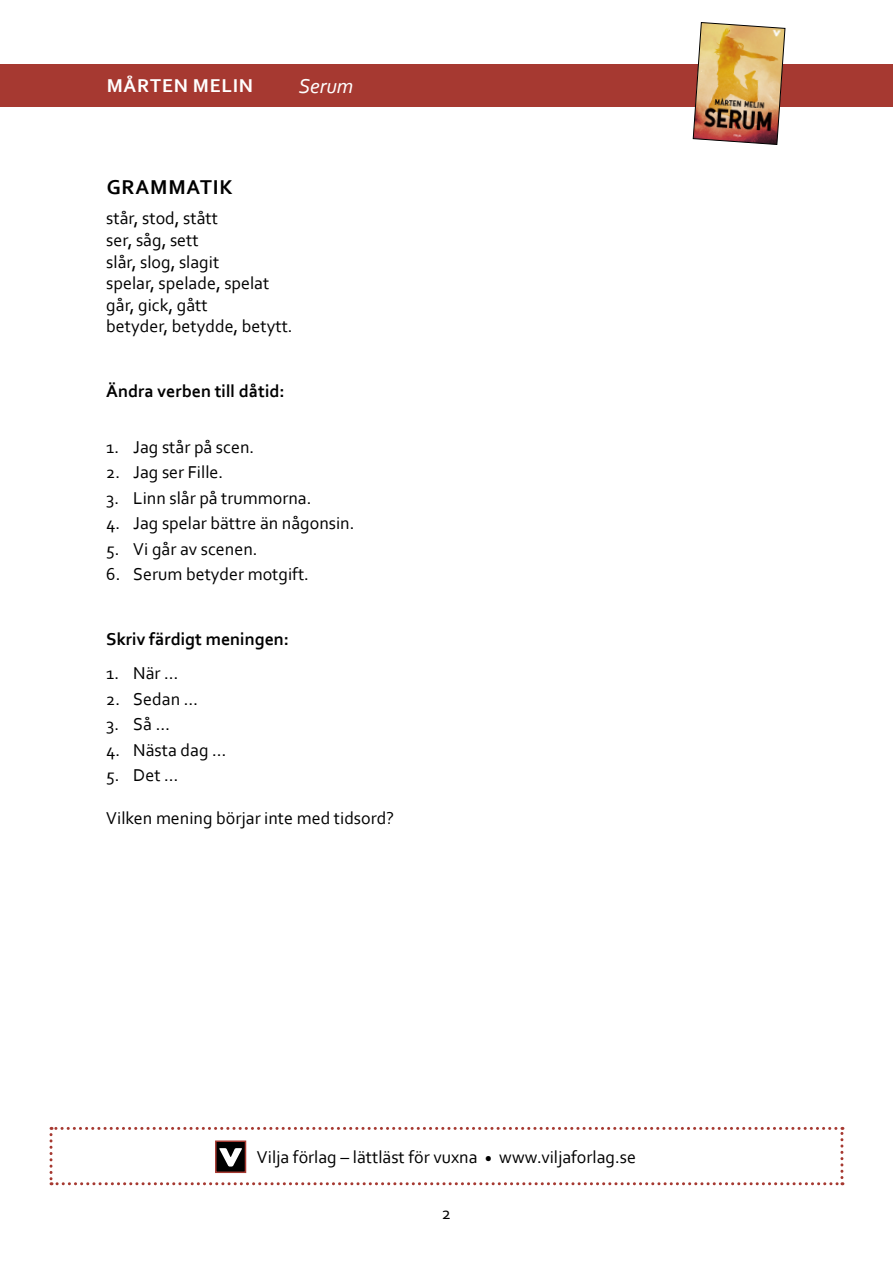
<style>
.page{position:relative;width:893px;height:1263px;background:#fff}
.page>*{position:absolute;margin:0;border:0;box-sizing:border-box;transform-origin:0 0}
.t1{font:700 21px "Corbel";letter-spacing:.04em;color:#000}
.t2{font:italic 21px "Corbel";color:#fff}
.t3{font:700 19.5px "Corbel";letter-spacing:.04em;color:#fff}
.t4{font:18px/21.6px "Corbel";color:#000}
.t5{font:700 18px "Corbel";color:#000}
</style>
<div class="page">
<div style="left:0;top:64px;width:893px;height:42px;background:#a63931"></div>
<svg style="left:50px;top:1127px;width:793px;height:58px"></svg>
<div style="left:215px;top:1140px;width:31px;height:33px;border:2px solid #a63931"></div>
<img style="left:693px;top:22px;width:92px;height:123px">
<p class="t3" style="left:107px;top:74px;width:148px">MÅRTEN MELIN</p>
<p class="t2" style="left:299px;top:73px;width:56px">Serum</p>
<p class="t1" style="left:107px;top:174px;width:128px">GRAMMATIK</p>
<p class="t4" style="left:106px;top:207px;width:188px">står, stod, stått<br>ser, såg, sett<br>slår, slog, slagit<br>spelar, spelade, spelat går, gick, gått<br>betyder, betydde, betytt.</p>
<p class="t5" style="left:106px;top:380px;width:180px">Ändra verben till dåtid:</p>
<p class="t4" style="left:106px;top:435px;width:150px">1. Jag står på scen.</p>
<p class="t4" style="left:106px;top:461px;width:118px">2. Jag ser Fille.</p>
<p class="t4" style="left:106px;top:487px;width:207px">3. Linn slår på trummorna.</p>
<p class="t4" style="left:106px;top:512px;width:250px">4. Jag spelar bättre än någonsin.</p>
<p class="t4" style="left:106px;top:538px;width:153px">5. Vi går av scenen.</p>
<p class="t4" style="left:106px;top:563px;width:204px">6. Serum betyder motgift.</p>
<p class="t5" style="left:106px;top:628px;width:184px">Skriv färdigt meningen:</p>
<p class="t4" style="left:106px;top:662px;width:74px">1. När …</p>
<p class="t4" style="left:106px;top:687px;width:93px">2. Sedan …</p>
<p class="t4" style="left:106px;top:713px;width:65px">3. Så …</p>
<p class="t4" style="left:106px;top:738px;width:122px">4. Nästa dag …</p>
<p class="t4" style="left:106px;top:764px;width:74px">5. Det …</p>
<p class="t4" style="left:106px;top:807px;width:289px">Vilken mening börjar inte med tidsord?</p>
<p class="t4" style="left:257px;top:1145px;width:381px">Vilja förlag – lättläst för vuxna <sub>•</sub> www.viljaforlag.se</p>
<p class="t4" style="left:442px;top:1202px;width:11px">2</p>
</div>
